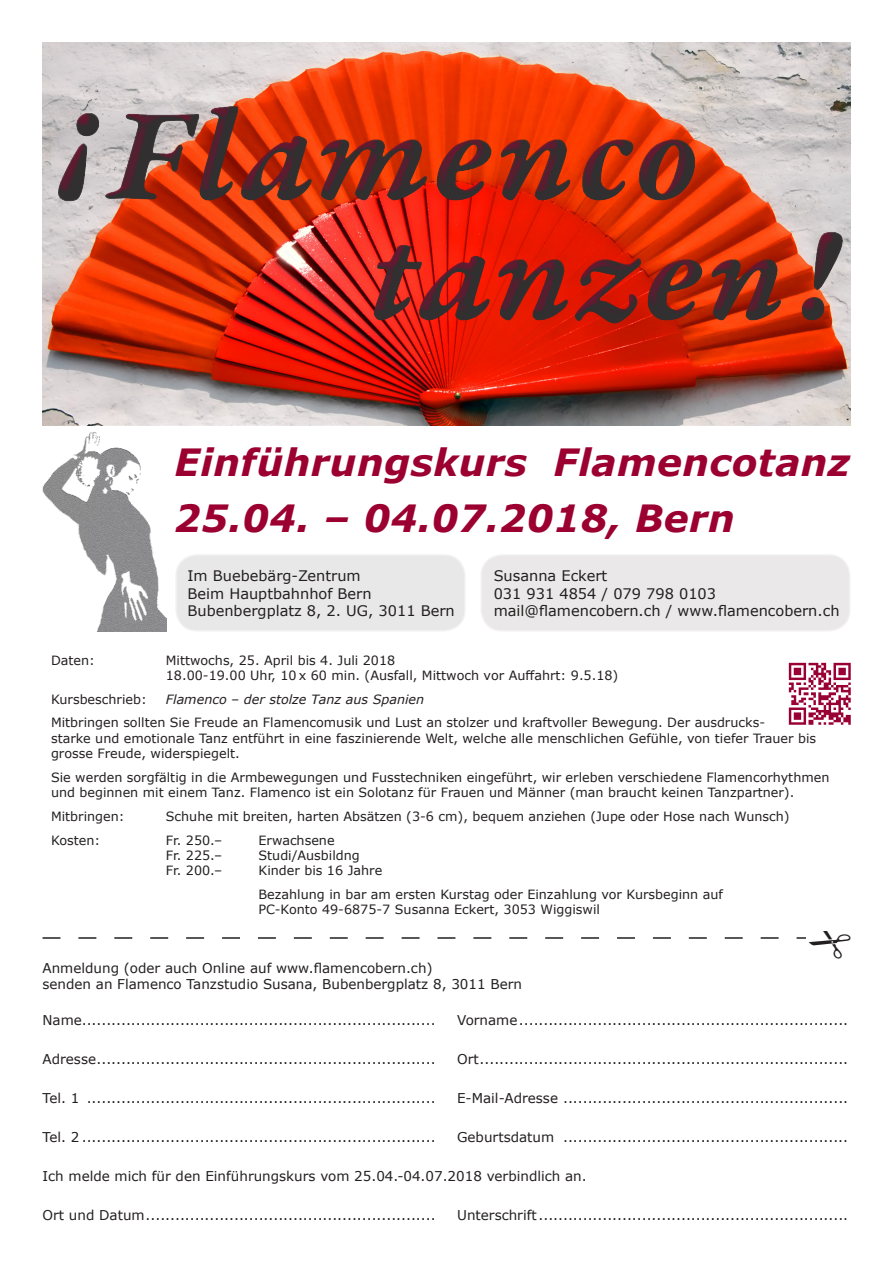
<style>
.page{position:relative;width:893px;height:1263px;background:#fff}
.page>*{position:absolute;margin:0;border:0;box-sizing:border-box;transform-origin:0 0}
.t1{font:141px/120px "Garamond Premr Pro Bd It Capt";letter-spacing:.015em;color:#312f30}
.t2{font:italic 700 37.5px "Verdana";letter-spacing:.01em;color:#9b0031}
.t3{font:14.55px "Verdana";color:#231f20}
.t4{font:13.5px "Verdana";color:#231f20}
.t5{font:12.75px/15.3px "Verdana";color:#231f20}
.t6{font:italic 12.75px "Verdana";color:#231f20}
</style>
<div class="page">
<div style="left:176px;top:555px;width:289px;height:76px;background:#e8e8e8;border-radius:21px"></div>
<div style="left:175px;top:554px;width:291px;height:77px;border:2px solid #f2f0f3;border-radius:21px"></div>
<div style="left:481px;top:555px;width:369px;height:76px;background:#eae8e8;border-radius:21px"></div>
<div style="left:480px;top:554px;width:370px;height:77px;border:2px solid #f2f0f3;border-radius:21px"></div>
<img style="left:43px;top:432px;width:124px;height:199px">
<img style="left:43px;top:43px;width:807px;height:382px">
<div style="left:47px;top:95px;width:803px;height:233px;background:#990332;opacity:.51"></div>
<img style="left:788px;top:662px;width:63px;height:63px">
<svg style="left:43px;top:937px;width:763px;height:2px"></svg>
<h1 class="t1" style="left:368px;top:101px;width:475px;text-indent:-317px">¡Flamenco tanzen!</h1>
<p class="t2" style="left:174px;top:436px;width:677px">Einführungskurs Flamencotanz</p>
<p class="t2" style="left:174px;top:492px;width:562px">25.04. – 04.07.2018, Bern</p>
<p class="t3" style="left:188px;top:566px;width:175px">Im Buebebärg-Zentrum</p>
<p class="t3" style="left:188px;top:584px;width:186px">Beim Hauptbahnhof Bern</p>
<p class="t3" style="left:188px;top:601px;width:269px">Bubenbergplatz 8, 2. UG, 3011 Bern</p>
<p class="t3" style="left:494px;top:566px;width:115px">Susanna Eckert</p>
<p class="t3" style="left:494px;top:584px;width:224px">031 931 4854 / 079 798 0103</p>
<p class="t3" style="left:494px;top:601px;width:347px">mail@flamencobern.ch / www.flamencobern.ch</p>
<p class="t5" style="left:51px;top:652px;width:45px">Daten:</p>
<p class="t5" style="left:166px;top:652px;width:231px">Mittwochs, 25. April bis 4. Juli 2018</p>
<p class="t5" style="left:166px;top:667px;width:454px">18.00-19.00 Uhr, 10 x 60 min. (Ausfall, Mittwoch vor Auffahrt: 9.5.18)</p>
<p class="t5" style="left:51px;top:691px;width:97px">Kursbeschrieb:</p>
<p class="t6" style="left:166px;top:690px;width:260px">Flamenco – der stolze Tanz aus Spanien</p>
<p class="t5" style="left:51px;top:715px;width:767px">Mitbringen sollten Sie Freude an Flamencomusik und Lust an stolzer und kraftvoller Bewegung. Der ausdrucks-<br>starke und emotionale Tanz entführt in eine faszinierende Welt, welche alle menschlichen Gefühle, von tiefer Trauer bis grosse Freude, widerspiegelt.</p>
<p class="t5" style="left:51px;top:769px;width:780px">Sie werden sorgfältig in die Armbewegungen und Fusstechniken eingeführt, wir erleben verschiedene Flamencorhythmen und beginnen mit einem Tanz. Flamenco ist ein Solotanz für Frauen und Männer (man braucht keinen Tanzpartner).</p>
<p class="t5" style="left:51px;top:808px;width:75px">Mitbringen:</p>
<p class="t5" style="left:166px;top:808px;width:625px">Schuhe mit breiten, harten Absätzen (3-6 cm), bequem anziehen (Jupe oder Hose nach Wunsch)</p>
<p class="t5" style="left:51px;top:832px;width:51px">Kosten:</p>
<p class="t5" style="left:166px;top:832px;width:58px">Fr. 250.–</p>
<p class="t5" style="left:259px;top:832px;width:78px">Erwachsene</p>
<p class="t5" style="left:166px;top:848px;width:58px">Fr. 225.–</p>
<p class="t5" style="left:259px;top:848px;width:103px">Studi/Ausbildng</p>
<p class="t5" style="left:166px;top:863px;width:58px">Fr. 200.–</p>
<p class="t5" style="left:259px;top:863px;width:125px">Kinder bis 16 Jahre</p>
<p class="t5" style="left:259px;top:887px;width:466px">Bezahlung in bar am ersten Kurstag oder Einzahlung vor Kursbeginn auf<br>PC-Konto 49-6875-7 Susanna Eckert, 3053 Wiggiswil</p>
<p class="t4" style="left:43px;top:959px;width:392px">Anmeldung (oder auch Online auf www.flamencobern.ch)</p>
<p class="t4" style="left:43px;top:975px;width:481px">senden an Flamenco Tanzstudio Susana, Bubenbergplatz 8, 3011 Bern</p>
<p class="t4" style="left:43px;top:1011px;width:395px">Name........................................................................</p>
<p class="t4" style="left:457px;top:1011px;width:393px">Vorname...................................................................</p>
<p class="t4" style="left:43px;top:1050px;width:395px">Adresse.....................................................................</p>
<p class="t4" style="left:457px;top:1050px;width:393px">Ort...........................................................................</p>
<p class="t4" style="left:43px;top:1089px;width:395px">Tel. 1 .......................................................................</p>
<p class="t4" style="left:457px;top:1089px;width:392px">E-Mail-Adresse ..........................................................</p>
<p class="t4" style="left:43px;top:1128px;width:395px">Tel. 2 ........................................................................</p>
<p class="t4" style="left:457px;top:1128px;width:392px">Geburtsdatum ..........................................................</p>
<p class="t4" style="left:43px;top:1167px;width:546px">Ich melde mich für den Einführungskurs vom 25.04.-04.07.2018 verbindlich an.</p>
<p class="t4" style="left:43px;top:1206px;width:395px">Ort und Datum...........................................................</p>
<p class="t4" style="left:457px;top:1206px;width:393px">Unterschrift...............................................................</p>
</div>
